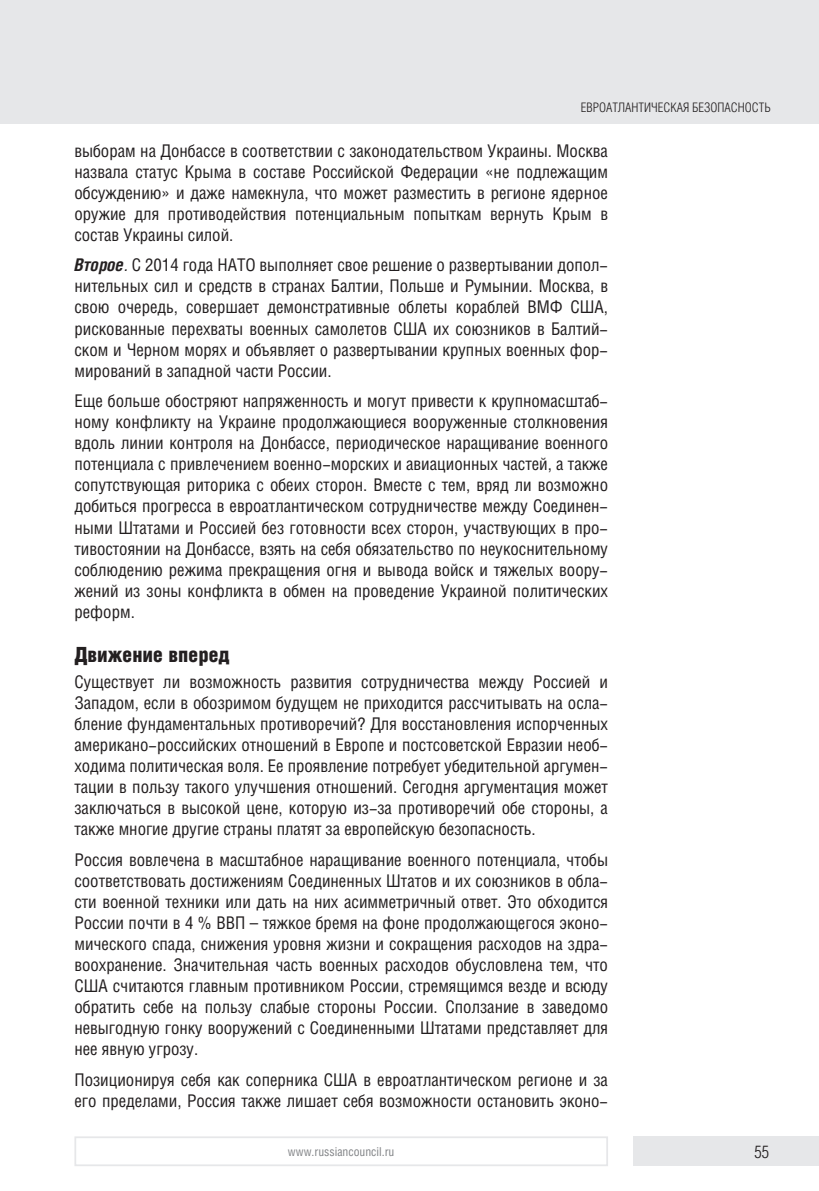
<style>
.page{position:relative;width:819px;height:1191px;background:#fff}
.page>*{position:absolute;margin:0;border:0;box-sizing:border-box;transform-origin:0 0}
.Подзаголовок{font:900 21px "Helios Cond";color:#231f20}
.Основной_текст{font:17.5px/21px "Helios Cond";color:#231f20;text-align:justify}
.t1{font:300 17.5px "Helios Cond";color:#231f20}
.Kolontitul_X_X{font:300 13.12px "Helios Cond";color:#231f20}
.t2{font:12.25px "Helios Cond";color:#808285}
.s1{font-weight:700;font-style:italic}
.s2{font-style:italic}
</style>
<div class="page">
<div style="left:0;top:0;width:819px;height:124px;background:#e6e7e9"></div>
<div style="left:632px;top:1136px;width:187px;height:30px;background:#e6e7e9"></div>
<div style="left:74px;top:1136px;width:534px;height:30px;border:2px solid #e6e7e9"></div>
<p class="Kolontitul_X_X" style="left:580px;top:100px;width:191px">ЕВРОАТЛАНТИЧЕСКАЯ БЕЗОПАСНОСТЬ</p>
<p class="Основной_текст" style="left:74px;top:140px;width:535px">выборам на Донбассе в соответствии с законодательством Украины. Москва назвала статус Крыма в составе Российской Федерации «не подлежащим обсуждению» и даже намекнула, что может разместить в регионе ядерное оружие для противодействия потенциальным попыткам вернуть Крым в состав Украины силой.</p>
<p class="Основной_текст" style="left:74px;top:255px;width:535px"><span class="s1">Второе</span><span class="s2">.</span> С 2014 года НАТО выполняет свое решение о развертывании допол&shy;нительных сил и средств в странах Балтии, Польше и Румынии. Москва, в свою очередь, совершает демонстративные облеты кораблей ВМФ США, рискованные перехваты военных самолетов США их союзников в Балтий&shy;ском и Черном морях и объявляет о развертывании крупных военных фор&shy;мирований в западной части России.</p>
<p class="Основной_текст" style="left:74px;top:391px;width:535px">Еще больше обостряют напряженность и могут привести к крупномасштаб&shy;ному конфликту на Украине продолжающиеся вооруженные столкновения вдоль линии контроля на Донбассе, периодическое наращивание военного потенциала с привлечением военно-морских и авиационных частей, а также сопутствующая риторика с обеих сторон. Вместе с тем, вряд ли возможно добиться прогресса в евроатлантическом сотрудничестве между Соединен&shy;ными Штатами и Россией без готовности всех сторон, участвующих в про&shy;тивостоянии на Донбассе, взять на себя обязательство по неукоснительному соблюдению режима прекращения огня и вывода войск и тяжелых воору&shy;жений из зоны конфликта в обмен на проведение Украиной политических реформ.</p>
<p class="Подзаголовок" style="left:74px;top:643px;width:157px">Движение вперед</p>
<p class="Основной_текст" style="left:74px;top:671px;width:535px">Существует ли возможность развития сотрудничества между Россией и Западом, если в обозримом будущем не приходится рассчитывать на осла&shy;бление фундаментальных противоречий? Для восстановления испорченных американо-российских отношений в Европе и постсоветской Евразии необ&shy;ходима политическая воля. Ее проявление потребует убедительной аргумен&shy;тации в пользу такого улучшения отношений. Сегодня аргументация может заключаться в высокой цене, которую из-за противоречий обе стороны, а также многие другие страны платят за европейскую безопасность.</p>
<p class="Основной_текст" style="left:74px;top:849px;width:535px">Россия вовлечена в масштабное наращивание военного потенциала, чтобы соответствовать достижениям Соединенных Штатов и их союзников в обла&shy;сти военной техники или дать на них асимметричный ответ. Это обходится России почти в 4 % ВВП – тяжкое бремя на фоне продолжающегося эконо&shy;мического спада, снижения уровня жизни и сокращения расходов на здра&shy;воохранение. Значительная часть военных расходов обусловлена тем, что США считаются главным противником России, стремящимся везде и всюду обратить себе на пользу слабые стороны России. Сползание в заведомо невыгодную гонку вооружений с Соединенными Штатами представляет для нее явную угрозу.</p>
<p class="Основной_текст" style="left:74px;top:1069px;width:535px">Позиционируя себя как соперника США в евроатлантическом регионе и за его пределами, Россия также лишает себя возможности остановить эконо-</p>
<p class="t2" style="left:288px;top:1144px;width:108px">www.russiancouncil.ru</p>
<p class="t1" style="left:754px;top:1142px;width:16px">55</p>
</div>
